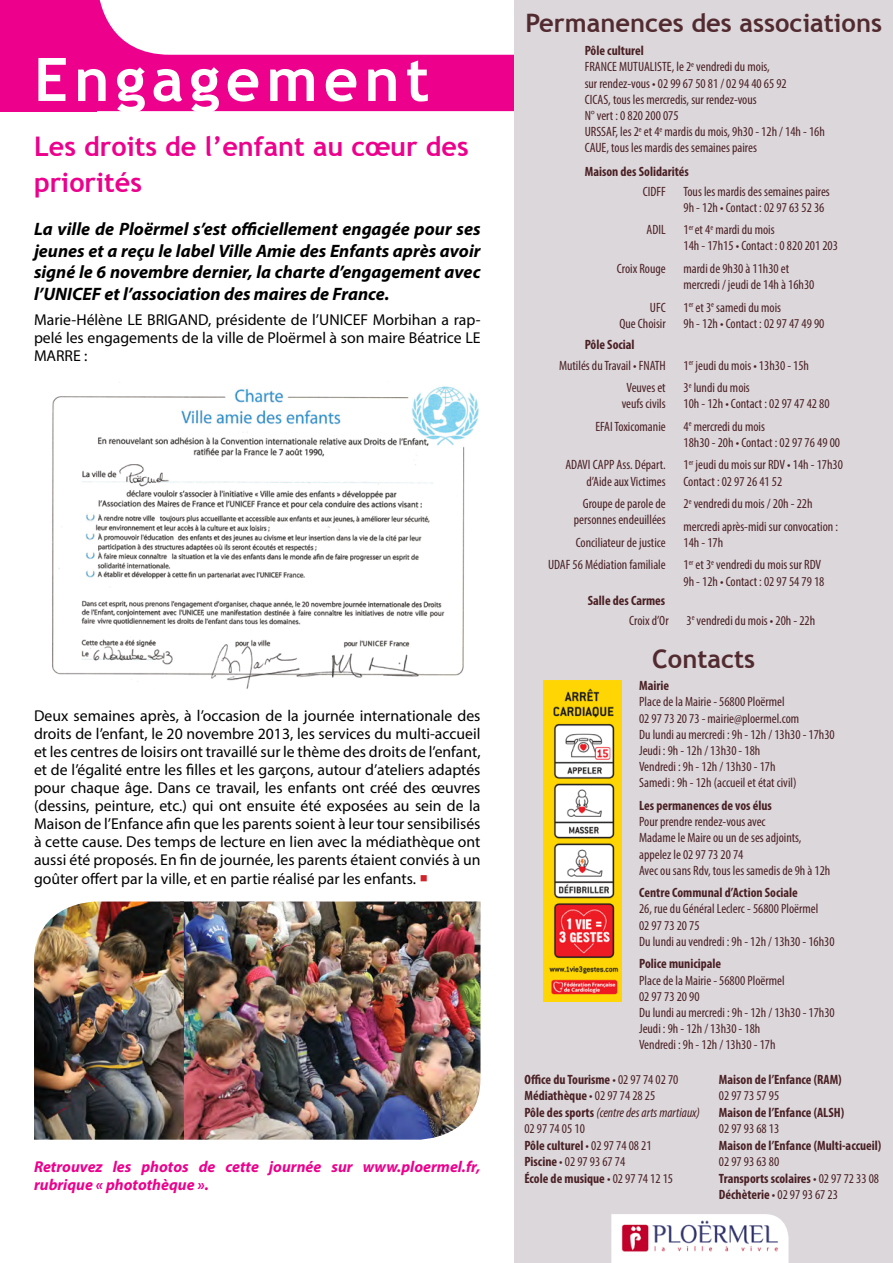
<style>
.page{position:relative;width:893px;height:1263px;background:#fff}
.page>*{position:absolute;margin:0;border:0;box-sizing:border-box;transform-origin:0 0}
.t1{font:700 60px "Trebuchet MS";letter-spacing:.1em;color:#fff}
.t2{font:700 27px/36px "Trebuchet MS";color:#ec008c}
.t3{font:700 25.5px "Trebuchet MS";color:#522b30}
.t4{font:italic 700 18px/21.6px "Myriad Pro";color:#000;text-align:justify}
.t5{font:15.75px/18.1px "Myriad Pro";color:#000;text-align:justify}
.t6{font:italic 700 15.75px/18px "Myriad Pro";color:#ec008c}
.t7{font:condensed 13.5px/16.2px "Myriad Pro";color:#4a2125}
.t8{font:700 condensed 13.5px/16.5px "Myriad Pro";color:#4a2125}
.s1{color:#d2232a}
.s2{font-weight:700}
.s3{font-weight:400}
.s4{font-weight:400;font-style:italic}
</style>
<div class="page">
<svg style="left:0;top:0;width:514px;height:111px;fill:#ec008c"></svg>
<div style="left:514px;top:0;width:379px;height:1263px;background:#dcd7db"></div>
<img style="left:544px;top:680px;width:78px;height:321px">
<div style="left:611px;top:1214px;width:177px;height:49px;background:#fff"></div>
<img style="left:620px;top:1217px;width:160px;height:37px">
<img style="left:52px;top:386px;width:427px;height:303px">
<img style="left:184px;top:901px;width:296px;height:239px">
<img style="left:34px;top:901px;width:150px;height:239px">
<h1 class="t1" style="left:34px;top:42px;width:397px">Engagement</h1>
<h2 class="t2" style="left:34px;top:128px;width:436px">Les droits de l’enfant au cœur des priorités</h2>
<h3 class="t4" style="left:34px;top:218px;width:448px">La ville de Ploërmel s’est officiellement engagée pour ses jeunes et a reçu le label Ville Amie des Enfants après avoir signé le 6 novembre dernier, la charte d’engagement avec l’UNICEF et l’association des maires de France.</h3>
<p class="t5" style="left:34px;top:310px;width:448px">Marie-Hélène LE BRIGAND, présidente de l’UNICEF Morbihan a rap&shy;pelé les engagements de la ville de Ploërmel à son maire Béatrice LE MARRE :</p>
<p class="t5" style="left:34px;top:706px;width:448px">Deux semaines après, à l’occasion de la journée internationale des droits de l’enfant, le 20 novembre 2013, les services du multi-accueil et les centres de loisirs ont travaillé sur le thème des droits de l’enfant, et de l’égalité entre les filles et les garçons, autour d’ateliers adaptés pour chaque âge. Dans ce travail, les enfants ont créé des œuvres (dessins, peinture, etc.) qui ont ensuite été exposées au sein de la Maison de l’Enfance afin que les parents soient à leur tour sensibilisés à cette cause. Des temps de lecture en lien avec la médiathèque ont aussi été proposés. En fin de journée, les parents étaient conviés à un goûter offert par la ville, et en partie réalisé par les enfants. <span class="s1">○</span></p>
<p class="t6" style="left:34px;top:1157px;width:448px">Retrouvez les photos de cette journée sur www.ploermel.fr, rubrique « photothèque ».</p>
<h3 class="t3" style="left:525px;top:7px;width:358px">Permanences des associations</h3>
<p class="t7" style="left:585px;top:42px;width:242px"><span class="s2">Pôle culturel<br></span>FRANCE MUTUALISTE, le 2<sup>e</sup> vendredi du mois,<br>sur rendez-vous • 02 99 67 50 81 / 02 94 40 65 92<br>CICAS, tous les mercredis, sur rendez-vous<br>N° vert : 0 820 200 075<br>URSSAF, les 2<sup>e</sup> et 4<sup>e</sup> mardis du mois, 9h30 - 12h / 14h - 16h CAUE, tous les mardis des semaines paires</p>
<p class="t8" style="left:585px;top:163px;width:106px">Maison des Solidarités</p>
<p class="t7" style="left:643px;top:183px;width:25px">CIDFF</p>
<p class="t7" style="left:646px;top:222px;width:21px">ADIL</p>
<p class="t7" style="left:617px;top:260px;width:50px">Croix Rouge</p>
<p class="t7" style="left:619px;top:299px;width:48px;text-align:right">UFC<br>Que Choisir</p>
<p class="t7" style="left:559px;top:354px;width:108px;line-height:22.5px;text-align:right">Mutilés du Travail • FNATH<br>Veuves et</p>
<p class="t7" style="left:595px;top:392px;width:72px;line-height:22.5px;text-align:right">veufs civils<br>EFAI Toxicomanie</p>
<p class="t7" style="left:565px;top:457px;width:102px;text-align:right">ADAVI CAPP Ass. Départ. d’Aide aux Victimes</p>
<p class="t7" style="left:574px;top:495px;width:93px;text-align:right">Groupe de parole de personnes endeuillées</p>
<p class="t7" style="left:548px;top:531px;width:119px;line-height:22.5px;text-align:right">Conciliateur de justice<br>UDAF 56 Médiation familiale</p>
<p class="t8" style="left:585px;top:336px;width:51px">Pôle Social</p>
<p class="t8" style="left:588px;top:592px;width:79px">Salle des Carmes</p>
<p class="t7" style="left:629px;top:612px;width:41px">Croix d’Or</p>
<p class="t7" style="left:683px;top:183px;width:148px">Tous les mardis des semaines paires<br>9h - 12h • Contact : 02 97 63 52 36</p>
<p class="t7" style="left:683px;top:222px;width:156px">1<sup>er</sup> et 4<sup>e</sup> mardi du mois<br>14h - 17h15 • Contact : 0 820 201 203</p>
<p class="t7" style="left:683px;top:260px;width:132px">mardi de 9h30 à 11h30 et mercredi / jeudi de 14h à 16h30</p>
<p class="t7" style="left:683px;top:299px;width:142px">1<sup>er</sup> et 3<sup>e</sup> samedi du mois<br>9h - 12h • Contact : 02 97 47 49 90</p>
<p class="t7" style="left:683px;top:354px;width:127px;line-height:22.5px">1<sup>er</sup> jeudi du mois • 13h30 - 15h<br>3<sup>e</sup> lundi du mois</p>
<p class="t7" style="left:683px;top:392px;width:148px;line-height:22.5px">10h - 12h • Contact : 02 97 47 42 80<br>4<sup>e</sup> mercredi du mois</p>
<p class="t7" style="left:683px;top:431px;width:161px;line-height:22.5px">18h30 - 20h • Contact : 02 97 76 49 00<br>1<sup>er</sup> jeudi du mois sur RDV • 14h - 17h30</p>
<p class="t7" style="left:683px;top:470px;width:156px;line-height:22.5px">Contact : 02 97 26 41 52<br>2<sup>e</sup> vendredi du mois / 20h - 22h mercredi après-midi sur convocation :</p>
<p class="t7" style="left:683px;top:531px;width:139px;line-height:22.5px">14h - 17h<br>1<sup>er</sup> et 3<sup>e</sup> vendredi du mois sur RDV</p>
<p class="t7" style="left:683px;top:573px;width:142px">9h - 12h • Contact : 02 97 54 79 18</p>
<p class="t7" style="left:686px;top:612px;width:130px">3<sup>e</sup> vendredi du mois • 20h - 22h</p>
<h3 class="t3" style="left:652px;top:643px;width:104px">Contacts</h3>
<p class="t8" style="left:639px;top:677px;width:31px">Mairie</p>
<p class="t7" style="left:639px;top:694px;width:197px">Place de la Mairie - 56800 Ploërmel<br>02 97 73 20 73 - mairie@ploermel.com<br>Du lundi au mercredi : 9h - 12h / 13h30 - 17h30<br>Jeudi : 9h - 12h / 13h30 - 18h<br>Vendredi : 9h - 12h / 13h30 - 17h<br>Samedi : 9h - 12h (accueil et état civil)</p>
<p class="t8" style="left:639px;top:797px;width:134px">Les permanences de vos élus</p>
<p class="t7" style="left:639px;top:813px;width:193px">Pour prendre rendez-vous avec<br>Madame le Maire ou un de ses adjoints, appelez le 02 97 73 20 74<br>Avec ou sans Rdv, tous les samedis de 9h à 12h</p>
<p class="t8" style="left:639px;top:884px;width:160px">Centre Communal d’Action Sociale</p>
<p class="t7" style="left:639px;top:901px;width:197px">26, rue du Général Leclerc - 56800 Ploërmel<br>02 97 73 20 75<br>Du lundi au vendredi : 9h - 12h / 13h30 - 16h30</p>
<p class="t8" style="left:639px;top:955px;width:84px">Police municipale</p>
<p class="t7" style="left:639px;top:972px;width:197px">Place de la Mairie - 56800 Ploërmel<br>02 97 73 20 90<br>Du lundi au mercredi : 9h - 12h / 13h30 - 17h30<br>Jeudi : 9h - 12h / 13h30 - 18h<br>Vendredi : 9h - 12h / 13h30 - 17h</p>
<p class="t8" style="left:524px;top:1071px;width:177px">Office du Tourisme <span class="s3">• 02 97 74 02 70<br></span>Médiathèque <span class="s3">• 02 97 74 28 25<br></span>Pôle des sports <span class="s4">(centre des arts martiaux)<br></span><span class="s3">02 97 74 05 10<br></span>Pôle culturel <span class="s3">• 02 97 74 08 21<br></span>Piscine <span class="s3">• 02 97 93 67 74<br></span>École de musique <span class="s3">• 02 97 74 12 15</span></p>
<p class="t8" style="left:719px;top:1071px;width:124px">Maison de l’Enfance (RAM)</p>
<p class="t7" style="left:719px;top:1088px;width:62px">02 97 73 57 95</p>
<p class="t8" style="left:719px;top:1104px;width:127px">Maison de l’Enfance (ALSH)</p>
<p class="t7" style="left:719px;top:1121px;width:62px">02 97 93 68 13</p>
<p class="t8" style="left:719px;top:1137px;width:164px">Maison de l’Enfance (Multi-accueil)</p>
<p class="t7" style="left:719px;top:1153px;width:162px">02 97 93 63 80<br><span class="s2">Transports scolaires</span> • 02 97 72 33 08<br><span class="s2">Déchèterie</span> • 02 97 93 67 23</p>
</div>
